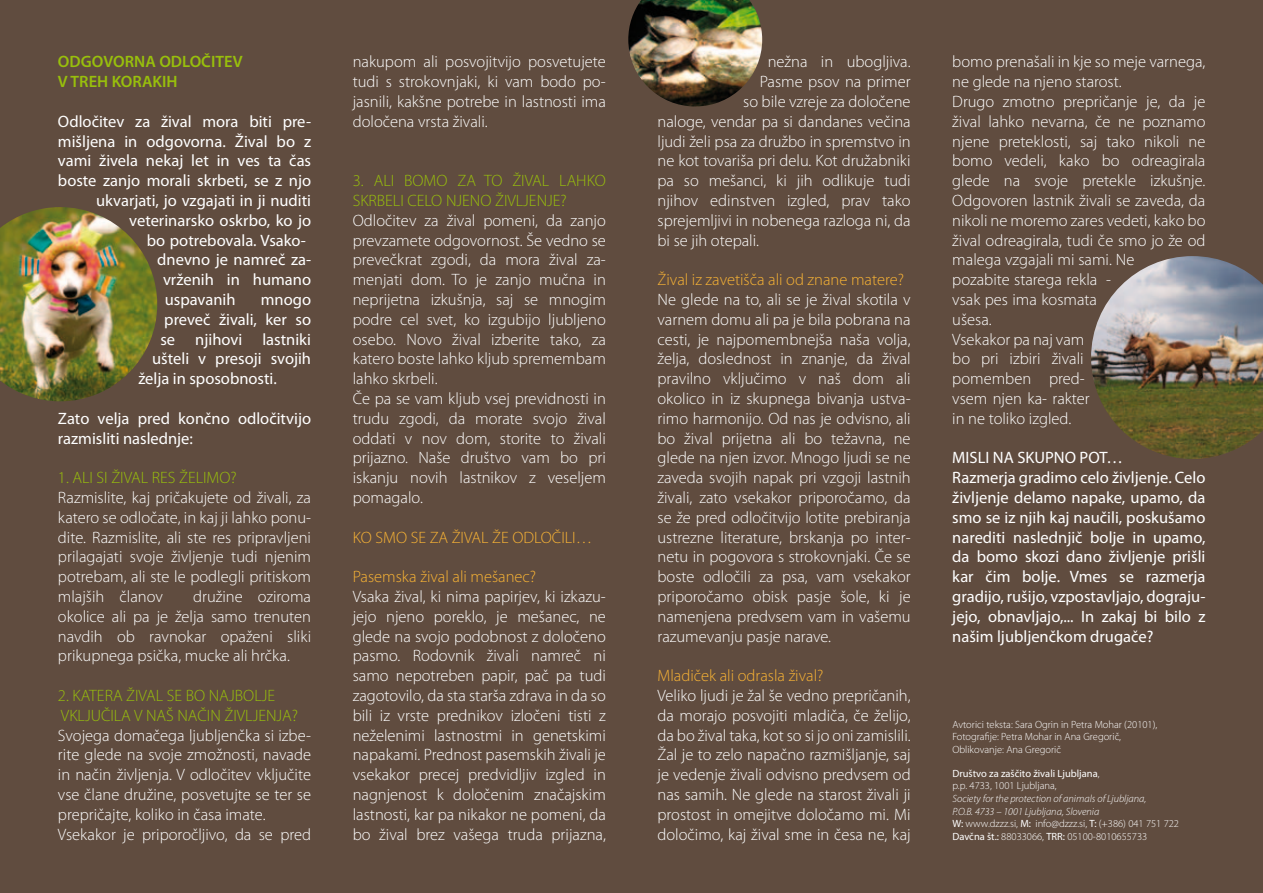
<style>
.page{position:relative;width:1263px;height:893px;background:#604c3f}
.page>*{position:absolute;margin:0;border:0;box-sizing:border-box;transform-origin:0 0}
.t1{font:300 16.5px/19.8px "Myriad Pro";color:#fff;text-align:justify}
.t2{font:16.5px/19.8px "Myriad Pro";color:#fff}
.t3{font:300 16.5px/19.8px "Myriad Pro";color:#98bf0c}
.t4{font:300 16.5px "Myriad Pro";color:#f8b335}
.t5{font:600 16.5px/19.8px "Myriad Pro";color:#98bf0c}
.t6{font:italic 300 10.5px/12.6px "Myriad Pro";color:#fff}
.t7{font:300 10.5px/12.6px "Myriad Pro";color:#fff}
.t8{font:10.5px/12.6px "Myriad Pro";color:#fff}
.s1{font-weight:300}
.s2{font-weight:400;font-style:normal}
.s3{font-style:normal}
</style>
<div class="page">
<img style="left:0;top:207px;width:157px;height:194px">
<img style="left:1091px;top:256px;width:172px;height:203px">
<img style="left:628px;top:0;width:134px;height:107px">
<p class="t5" style="left:58px;top:52px;width:186px">ODGOVORNA ODLOČITEV<br>V TREH KORAKIH</p>
<p class="t2" style="left:58px;top:111px;width:255px">Odločitev za žival mora biti pre-</p>
<p class="t2" style="left:58px;top:131px;width:255px">mišljena in odgovorna. Žival bo z</p>
<p class="t2" style="left:58px;top:151px;width:255px">vami živela nekaj let in ves ta čas</p>
<p class="t2" style="left:58px;top:170px;width:255px">boste zanjo morali skrbeti, se z njo</p>
<p class="t2" style="left:96px;top:190px;width:216px">ukvarjati, jo vzgajati in ji nuditi</p>
<p class="t2" style="left:129px;top:210px;width:183px">veterinarsko oskrbo, ko jo</p>
<p class="t2" style="left:147px;top:230px;width:161px">bo potrebovala. Vsako-</p>
<p class="t2" style="left:157px;top:250px;width:155px">dnevno je namreč za-</p>
<p class="t2" style="left:163px;top:269px;width:150px">vrženih in humano</p>
<p class="t2" style="left:165px;top:289px;width:72px">uspavanih</p>
<p class="t2" style="left:261px;top:289px;width:52px">mnogo</p>
<p class="t2" style="left:164px;top:309px;width:148px">preveč živali, ker so</p>
<p class="t2" style="left:160px;top:329px;width:152px">se njihovi lastniki</p>
<p class="t2" style="left:152px;top:349px;width:160px">ušteli v presoji svojih</p>
<p class="t2" style="left:138px;top:368px;width:140px">želja in sposobnosti.</p>
<p class="t2" style="left:58px;top:408px;width:255px">Zato velja pred končno odločitvijo razmisliti naslednje:</p>
<p class="t3" style="left:58px;top:468px;width:180px">1. ALI SI ŽIVAL RES ŽELIMO?</p>
<p class="t1" style="left:58px;top:488px;width:255px">Razmislite, kaj pričakujete od živali, za katero se odločate, in kaj ji lahko ponu&shy;dite. Razmislite, ali ste res pripravljeni prilagajati svoje življenje tudi njenim potrebam, ali ste le podlegli pritiskom mlajših članov</p>
<p class="t1" style="left:353px;top:52px;width:255px">nakupom ali posvojitvijo posvetujete tudi s strokovnjaki, ki vam bodo po&shy;jasnili, kakšne potrebe in lastnosti ima določena vrsta živali.</p>
<p class="t1" style="left:768px;top:52px;width:144px">nežna in ubogljiva.</p>
<p class="t1" style="left:760px;top:72px;width:152px">Pasme psov na primer</p>
<p class="t1" style="left:743px;top:92px;width:169px">so bile vzreje za določene</p>
<p class="t1" style="left:657px;top:112px;width:255px">naloge, vendar pa si dandanes večina</p>
<p class="t1" style="left:657px;top:131px;width:255px">ljudi želi psa za družbo in spremstvo in</p>
<p class="t1" style="left:657px;top:151px;width:255px">ne kot tovariša pri delu. Kot družabniki</p>
<p class="t1" style="left:657px;top:171px;width:255px">pa so mešanci, ki jih odlikuje tudi</p>
<p class="t1" style="left:657px;top:191px;width:255px">njihov edinstven izgled, prav tako</p>
<p class="t1" style="left:657px;top:211px;width:255px">sprejemljivi in nobenega razloga ni, da</p>
<p class="t1" style="left:657px;top:230px;width:103px">bi se jih otepali.</p>
<p class="t4" style="left:657px;top:271px;width:248px">Žival iz zavetišča ali od znane matere?</p>
<p class="t1" style="left:657px;top:290px;width:255px">Ne glede na to, ali se je žival skotila v varnem domu ali pa je bila pobrana na cesti, je najpomembnejša naša volja, želja, doslednost in znanje, da žival pravilno vključimo v naš dom ali okolico in iz skupnega bivanja ustva&shy;rimo harmonijo. Od nas je odvisno, ali bo žival prijetna ali bo težavna, ne glede na njen izvor. Mnogo ljudi se ne zaveda svojih napak pri vzgoji lastnih živali, zato vsekakor priporočamo, da se že pred odločitvijo lotite prebiranja ustrezne literature, brskanja po inter&shy;netu in pogovora s strokovnjaki. Če se boste odločili za psa, vam vsekakor priporočamo obisk pasje šole, ki je namenjena predvsem vam in vašemu razumevanju pasje narave.</p>
<p class="t4" style="left:657px;top:667px;width:167px">Mladiček ali odrasla žival?</p>
<p class="t1" style="left:657px;top:686px;width:255px">Veliko ljudi je žal še vedno prepričanih, da morajo posvojiti mladiča, če želijo, da bo žival taka, kot so si jo oni zamislili.<br>Žal je to zelo napačno razmišljanje, saj je vedenje živali odvisno predvsem od nas samih. Ne glede na starost živali ji prostost in omejitve določamo mi. Mi določimo, kaj žival sme in česa ne, kaj</p>
<p class="t1" style="left:952px;top:52px;width:255px;text-align:left">bomo prenašali in kje so meje varnega, ne glede na njeno starost.<br>Drugo zmotno prepričanje je, da je žival lahko nevarna, če ne poznamo njene preteklosti, saj tako nikoli ne bomo vedeli, kako bo odreagirala glede na svoje pretekle izkušnje.<br>Odgovoren lastnik živali se zaveda, da nikoli ne moremo zares vedeti, kako bo žival odreagirala, tudi če smo jo že od malega vzgajali mi sami. Ne<br>pozabite starega rekla -<br>vsak pes ima kosmata<br>ušesa.<br>Vsekakor pa naj vam<br>bo pri izbiri živali<br>pomemben pred-<br>vsem njen ka- rakter<br>in ne toliko izgled.</p>
<p class="t2" style="left:952px;top:448px;width:255px">MISLI NA SKUPNO POT…<br>Razmerja gradimo celo življenje. Celo življenje delamo napake, upamo, da smo se iz njih kaj naučili, poskušamo narediti naslednjič bolje in upamo, da bomo skozi dano življenje prišli kar čim bolje. Vmes se razmerja gradijo, rušijo, vzpostavljajo, dograju&shy;jejo, obnavljajo,... In zakaj bi bilo z našim ljubljenčkom drugače?</p>
<p class="t3" style="left:353px;top:171px;width:255px">3. ALI BOMO ZA TO ŽIVAL LAHKO<br>SKRBELI CELO NJENO ŽIVLJENJE?</p>
<p class="t1" style="left:353px;top:211px;width:255px;text-align:left">Odločitev za žival pomeni, da zanjo prevzamete odgovornost. Še vedno se prevečkrat zgodi, da mora žival za&shy;menjati dom. To je zanjo mučna in neprijetna izkušnja, saj se mnogim podre cel svet, ko izgubijo ljubljeno osebo. Novo žival izberite tako, za katero boste lahko kljub spremembam lahko skrbeli.<br>Če pa se vam kljub vsej previdnosti in trudu zgodi, da morate svojo žival oddati v nov dom, storite to živali prijazno. Naše društvo vam bo pri iskanju novih lastnikov z veseljem pomagalo.</p>
<p class="t4" style="left:353px;top:528px;width:241px">KO SMO SE ZA ŽIVAL ŽE ODLOČILI…</p>
<p class="t4" style="left:353px;top:568px;width:185px">Pasemska žival ali mešanec?</p>
<p class="t1" style="left:353px;top:587px;width:255px">Vsaka žival, ki nima papirjev, ki izkazu&shy;jejo njeno poreklo, je mešanec, ne glede na svojo podobnost z določeno pasmo. Rodovnik živali namreč ni samo nepotreben papir, pač pa tudi zagotovilo, da sta starša zdrava in da so bili iz vrste prednikov izločeni tisti z neželenimi lastnostmi in genetskimi napakami. Prednost pasemskih živali je vsekakor precej predvidljiv izgled in nagnjenost k določenim značajskim lastnosti, kar pa nikakor ne pomeni, da bo žival brez vašega truda prijazna,</p>
<p class="t1" style="left:58px;top:587px;width:255px;text-indent:135px">družine oziroma okolice ali pa je želja samo trenuten navdih ob ravnokar opaženi sliki prikupnega psička, mucke ali hrčka.</p>
<p class="t3" style="left:58px;top:686px;width:242px">2. KATERA ŽIVAL SE BO NAJBOLJE<br>VKLJUČILA V NAŠ NAČIN ŽIVLJENJA?</p>
<p class="t1" style="left:58px;top:725px;width:255px;text-align:left">Svojega domačega ljubljenčka si izbe&shy;rite glede na svoje zmožnosti, navade in način življenja. V odločitev vključite vse člane družine, posvetujte se ter se prepričajte, koliko in časa imate.<br>Vsekakor je priporočljivo, da se pred</p>
<p class="t7" style="left:952px;top:718px;width:206px">Avtorici teksta: Sara Ogrin in Petra Mohar (20101),<br>Fotografije: Petra Mohar in Ana Gregorič,<br>Oblikovanje: Ana Gregorič</p>
<p class="t8" style="left:952px;top:767px;width:149px">Društvo za zaščito živali Ljubljana<span class="s1">, p.p. 4733, 1001 Ljubljana,</span></p>
<p class="t6" style="left:952px;top:792px;width:228px">Society for the protection of animals of Ljubljana,<br>P.O.B. 4733 – 1001 Ljubljana, Slovenia<br><span class="s2">W:</span> <span class="s3">www.dzzz.si,</span> <span class="s2">M:</span> <span class="s3">info@dzzz.si,</span> <span class="s2">T:</span> <span class="s3">(+386) 041 751 722<br></span><span class="s2">Davčna št.:</span> <span class="s3">88033066,</span> <span class="s2">TRR:</span> <span class="s3">05100-8010655733</span></p>
</div>
